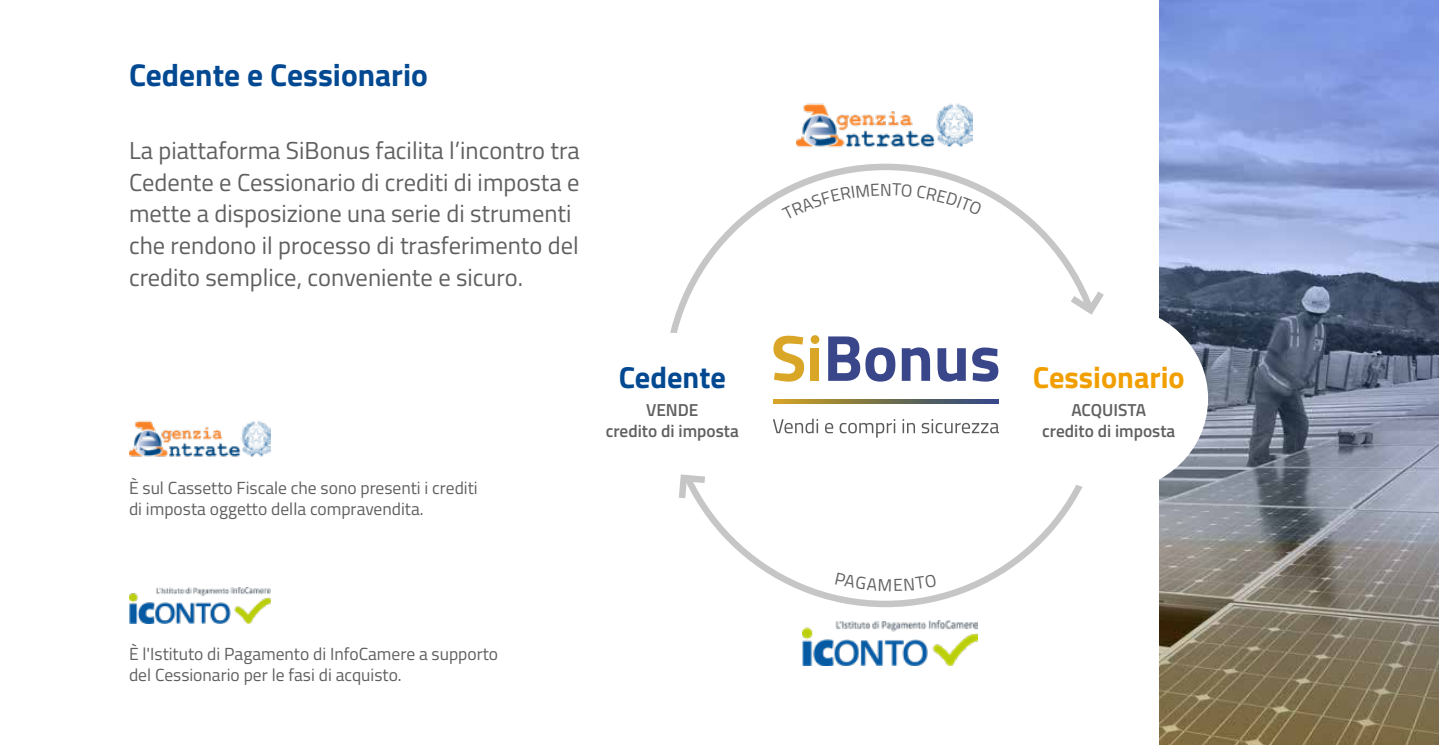
<style>
.page{position:relative;width:1439px;height:745px;background:#fff}
.page>*{position:absolute;margin:0;border:0;box-sizing:border-box;transform-origin:0 0}
.t1{font:700 31.5px "Titillium Web";color:#024992}
.t2{font:700 30.28px "Titillium Web";color:#f19f00}
.t3{font:700 30.28px "Titillium Web";color:#024992}
.t4{font:24.5px/31.5px "Titillium Web";color:#606060}
.t5{font:17.5px/21px "Titillium Web";color:#606060}
.t6{font:600 17.32px/20.8px "Titillium Web";color:#606060;text-align:center}
</style>
<div class="page">
<img style="left:1160px;top:0;width:279px;height:744px">
<div style="left:1016px;top:306px;width:192px;height:185px;background:#fff;border-radius:50%"></div>
<svg style="left:679px;top:474px;width:27px;height:30px"></svg>
<svg style="left:1071px;top:284px;width:33px;height:31px"></svg>
<svg style="left:773px;top:335px;width:31px;height:46px"></svg>
<div style="left:810px;top:348px;width:9px;height:32px;background:#daa627"></div>
<svg style="left:828px;top:336px;width:67px;height:45px"></svg>
<svg style="left:902px;top:347px;width:28px;height:33px"></svg>
<svg style="left:937px;top:348px;width:29px;height:33px"></svg>
<svg style="left:972px;top:347px;width:26px;height:34px"></svg>
<svg style="left:773px;top:399px;width:225px;height:4px"></svg>
<div style="left:810px;top:335px;width:9px;height:9px;background:#daa627;border-radius:50%"></div>
<svg style="left:773px;top:418px;width:45px;height:15px"></svg>
<svg style="left:825px;top:422px;width:8px;height:11px"></svg>
<svg style="left:839px;top:419px;width:56px;height:18px"></svg>
<svg style="left:902px;top:419px;width:13px;height:14px"></svg>
<svg style="left:921px;top:419px;width:78px;height:14px"></svg>
<img style="left:797px;top:103px;width:175px;height:45px">
<img style="left:802px;top:620px;width:175px;height:45px">
<img style="left:129px;top:420px;width:142px;height:37px">
<img style="left:129px;top:587px;width:142px;height:36px">
<svg style="left:782px;top:183px;width:200px;height:14px"></svg>
<p class="t1" style="left:129px;top:51px;width:300px">Cedente e Cessionario</p>
<p class="t4" style="left:129px;top:134px;width:452px">La piattaforma SiBonus facilita l’incontro tra Cedente e Cessionario di crediti di imposta e mette a disposizione una serie di strumenti che rendono il processo di trasferimento del credito semplice, conveniente e sicuro.</p>
<p class="t5" style="left:129px;top:476px;width:350px">È sul Cassetto Fiscale che sono presenti i crediti di imposta oggetto della compravendita.</p>
<p class="t3" style="left:619px;top:354px;width:109px">Cedente</p>
<p class="t6" style="left:606px;top:399px;width:135px">VENDE<br>credito di imposta</p>
<p class="t5" style="left:129px;top:642px;width:371px">È l'Istituto di Pagamento di InfoCamere a supporto del Cessionario per le fasi di acquisto.</p>
<p class="t2" style="left:1033px;top:354px;width:153px">Cessionario</p>
<p class="t6" style="left:1042px;top:399px;width:135px">ACQUISTA<br>credito di imposta</p>
</div>
